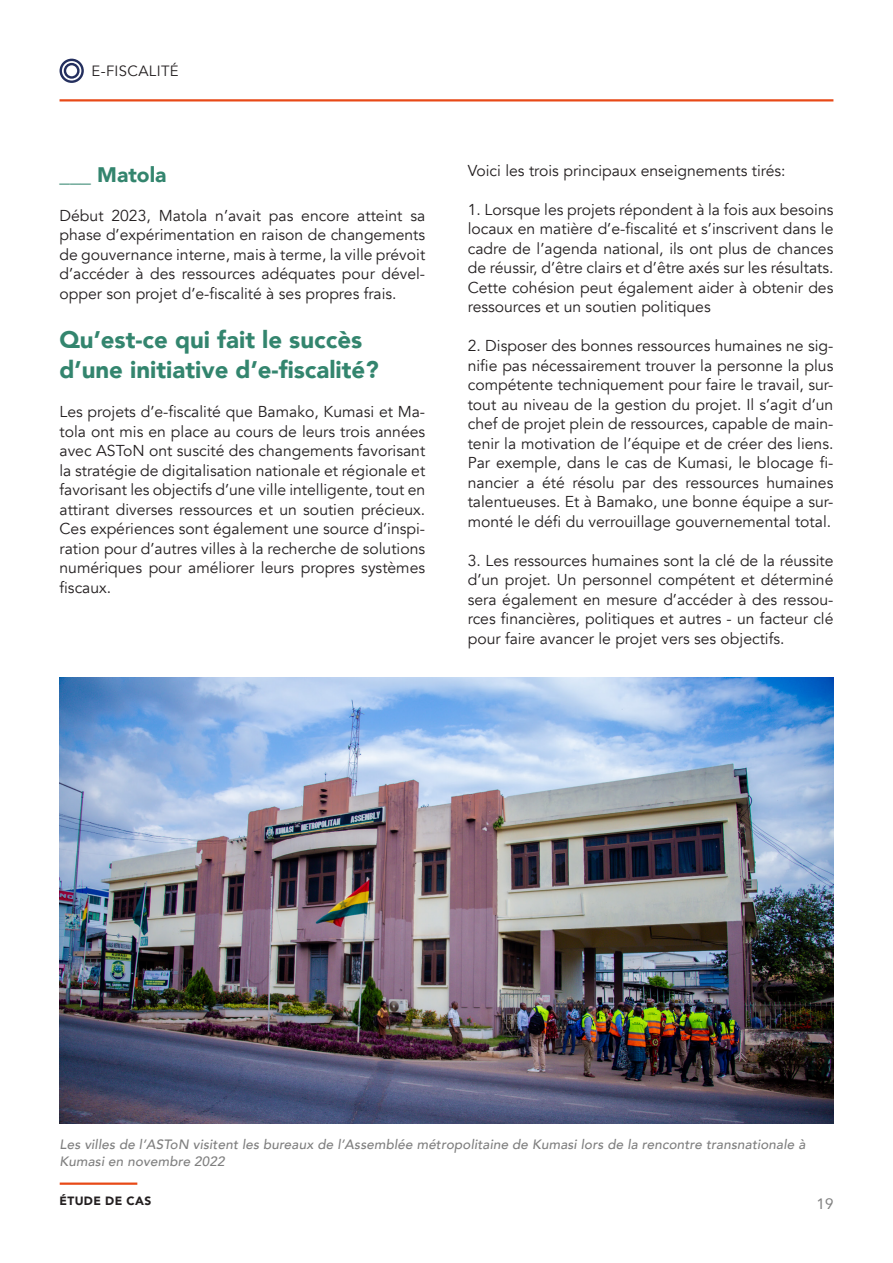
<style>
.page{position:relative;width:893px;height:1263px;background:#fff}
.page>*{position:absolute;margin:0;border:0;box-sizing:border-box;transform-origin:0 0}
._07_texte_big_sous-t{font:900 24px/30px "Avenir";color:#33856e}
._06_texte_sous-titre{font:900 21px "Avenir";color:#33856e}
._01_body_text{font:15.75px/19.5px "Avenir";color:#231f20;text-align:justify}
.t1{font:15px "Avenir";color:#7f7f7f}
.t2{font:14.85px "Avenir";letter-spacing:.025em;color:#231f20}
._05_text_photos{font:italic 500 13.5px/16.2px "Avenir";letter-spacing:.01em;color:#7f7f7f}
.t3{font:900 12px "Avenir";letter-spacing:.03em;color:#231f20}
</style>
<div class="page">
<img style="left:60px;top:677px;width:773px;height:446px">
<hr style="left:60px;top:1182px;width:77px;height:3px;background:#e84917">
<div style="left:60px;top:59px;width:24px;height:24px;border:2px solid #242f5e;border-radius:50%"></div>
<hr style="left:60px;top:99px;width:773px;height:2px;background:#e84917">
<div style="left:64px;top:63px;width:16px;height:16px;border:2px solid #242f5e;border-radius:50%"></div>
<p class="t2" style="left:92px;top:62px;width:89px">E-FISCALITÉ</p>
<p class="_06_texte_sous-titre" style="left:60px;top:156px;width:108px">___ Matola</p>
<p class="_01_body_text" style="left:60px;top:206px;width:367px">Début 2023, Matola n’avait pas encore atteint sa phase d’expérimentation en raison de changements de gouvernance interne, mais à terme, la ville prévoit d’accéder à des ressources adéquates pour dével&shy;opper son projet d’e-fiscalité à ses propres frais.</p>
<p class="_07_texte_big_sous-t" style="left:60px;top:324px;width:321px">Qu’est-ce qui fait le succès d’une initiative d’e-fiscalité?</p>
<p class="_01_body_text" style="left:60px;top:402px;width:367px">Les projets d’e-fiscalité que Bamako, Kumasi et Ma&shy;tola ont mis en place au cours de leurs trois années avec ASToN ont suscité des changements favorisant la stratégie de digitalisation nationale et régionale et favorisant les objectifs d’une ville intelligente, tout en attirant diverses ressources et un soutien précieux.<br>Ces expériences sont également une source d’inspi&shy;ration pour d’autres villes à la recherche de solutions numériques pour améliorer leurs propres systèmes fiscaux.</p>
<p class="_01_body_text" style="left:468px;top:161px;width:319px">Voici les trois principaux enseignements tirés:</p>
<p class="_01_body_text" style="left:468px;top:200px;width:367px">1. Lorsque les projets répondent à la fois aux besoins locaux en matière d’e-fiscalité et s’inscrivent dans le cadre de l’agenda national, ils ont plus de chances de réussir, d’être clairs et d’être axés sur les résultats.<br>Cette cohésion peut également aider à obtenir des ressources et un soutien politiques</p>
<p class="_01_body_text" style="left:468px;top:336px;width:367px">2. Disposer des bonnes ressources humaines ne sig&shy;nifie pas nécessairement trouver la personne la plus compétente techniquement pour faire le travail, sur&shy;tout au niveau de la gestion du projet. Il s’agit d’un chef de projet plein de ressources, capable de main&shy;tenir la motivation de l’équipe et de créer des liens.<br>Par exemple, dans le cas de Kumasi, le blocage fi&shy;nancier a été résolu par des ressources humaines talentueuses. Et à Bamako, une bonne équipe a sur&shy;monté le défi du verrouillage gouvernemental total.</p>
<p class="_01_body_text" style="left:468px;top:551px;width:367px">3. Les ressources humaines sont la clé de la réussite d’un projet. Un personnel compétent et déterminé sera également en mesure d’accéder à des ressou&shy;rces financières, politiques et autres - un facteur clé pour faire avancer le projet vers ses objectifs.</p>
<p class="_05_text_photos" style="left:60px;top:1137px;width:747px">Les villes de l’ASToN visitent les bureaux de l’Assemblée métropolitaine de Kumasi lors de la rencontre transnationale à<br>Kumasi en novembre 2022</p>
<p class="t3" style="left:60px;top:1190px;width:93px">ÉTUDE DE CAS</p>
<p class="t1" style="left:816px;top:1192px;width:19px">19</p>
</div>
